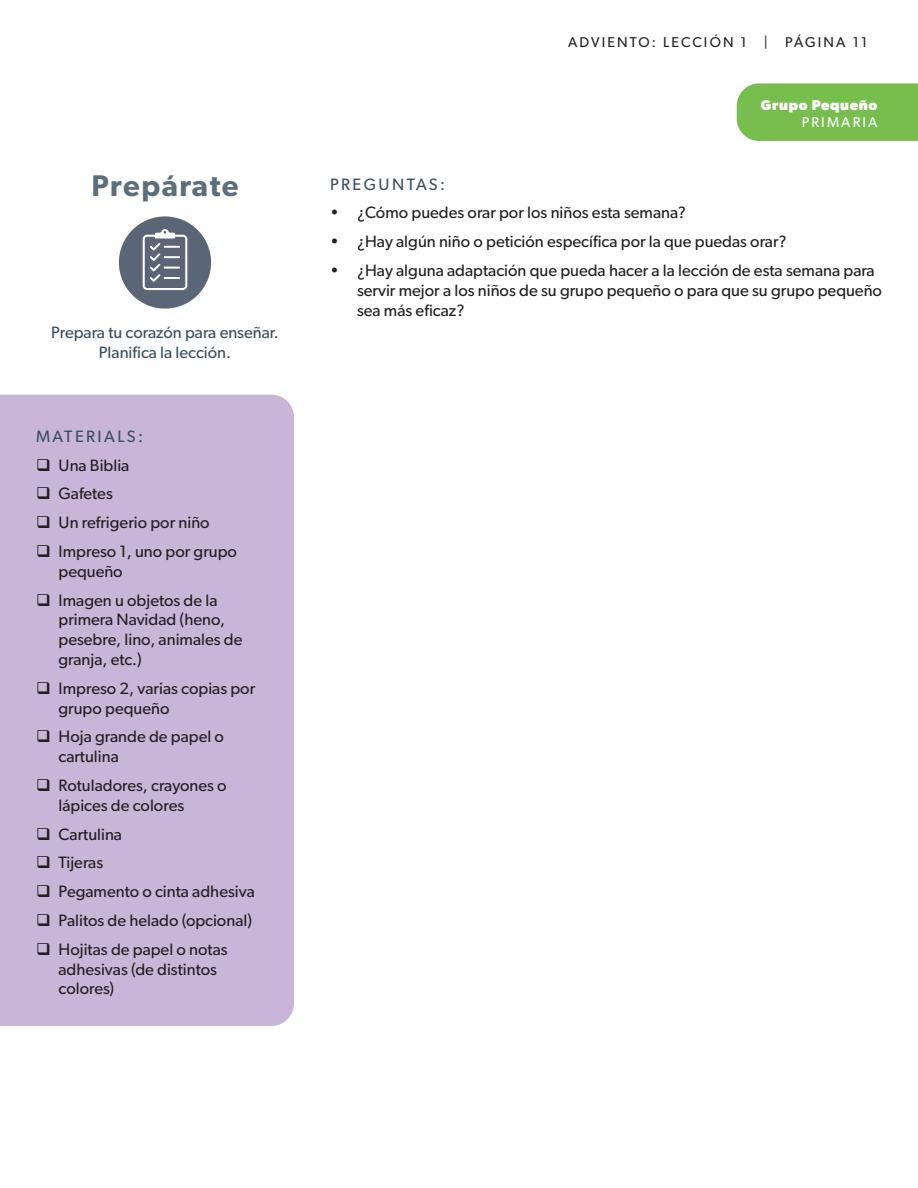
<style>
.page{position:relative;width:918px;height:1188px;background:#fff}
.page>*{position:absolute;margin:0;border:0;box-sizing:border-box;transform-origin:0 0}
.t1{font:600 30px "Gibson";letter-spacing:.05em;color:#5b6e7d}
.t2{font:16.5px/19.8px "Gibson";color:#231f20}
.subtitle{font:16.5px/19.8px "Gibson";color:#394f61;text-align:center}
.subtitle-2{font:16.5px "Gibson";letter-spacing:.15em;color:#394f61}
.t3{font:14.25px "Gibson";letter-spacing:.15em;color:#231f20}
.t4{font:700 14.25px "Gibson";letter-spacing:.05em;color:#fff}
.t5{font:14.25px "Gibson";letter-spacing:.15em;color:#fff}
</style>
<div class="page">
<div style="left:737px;top:83px;width:181px;height:58px;background:#77be4e"></div>
<div style="left:119px;top:216px;width:92px;height:93px;background:#5a6675;border-radius:50%"></div>
<svg style="left:143px;top:229px;width:44px;height:61px"></svg>
<div style="left:0;top:395px;width:294px;height:631px;background:#c8b5d7"></div>
<h1 class="t1" style="left:91px;top:168px;width:149px">Prepárate</h1>
<p class="subtitle" style="left:51px;top:323px;width:229px">Prepara tu corazón para enseñar.<br>Planifica la lección.</p>
<p class="subtitle-2" style="left:36px;top:426px;width:109px">MATERIALS:</p>
<p class="t2" style="left:36px;top:455px;width:95px">❑ Una Biblia</p>
<p class="t2" style="left:36px;top:484px;width:78px">❑ Gafetes</p>
<p class="t2" style="left:36px;top:512px;width:175px">❑ Un refrigerio por niño</p>
<p class="t2" style="left:58px;top:541px;width:180px;text-indent:-22px">❑ Impreso 1, uno por grupo pequeño</p>
<p class="t2" style="left:58px;top:590px;width:185px;text-indent:-22px">❑ Imagen u objetos de la primera Navidad (heno, pesebre, lino, animales de granja, etc.)</p>
<p class="t2" style="left:58px;top:678px;width:198px;text-indent:-22px">❑ Impreso 2, varias copias por grupo pequeño</p>
<p class="t2" style="left:58px;top:727px;width:167px;text-indent:-22px">❑ Hoja grande de papel o cartulina</p>
<p class="t2" style="left:58px;top:775px;width:170px;text-indent:-22px">❑ Rotuladores, crayones o lápices de colores</p>
<p class="t2" style="left:36px;top:824px;width:88px">❑ Cartulina</p>
<p class="t2" style="left:36px;top:853px;width:69px">❑ Tijeras</p>
<p class="t2" style="left:36px;top:881px;width:220px">❑ Pegamento o cinta adhesiva</p>
<p class="t2" style="left:36px;top:910px;width:218px">❑ Palitos de helado (opcional)</p>
<p class="t2" style="left:58px;top:939px;width:171px;text-indent:-22px">❑ Hojitas de papel o notas adhesivas (de distintos colores)</p>
<p class="t3" style="left:568px;top:34px;width:301px">ADVIENTO: LECCIÓN 1 | PÁGINA 11</p>
<p class="t4" style="left:761px;top:97px;width:118px">Grupo Pequeño</p>
<p class="t5" style="left:802px;top:114px;width:77px">PRIMARIA</p>
<p class="subtitle-2" style="left:330px;top:174px;width:117px">PREGUNTAS:</p>
<p class="t2" style="left:330px;top:203px;width:357px">• ¿Cómo puedes orar por los niños esta semana?</p>
<p class="t2" style="left:330px;top:231px;width:458px">• ¿Hay algún niño o petición específica por la que puedas orar?</p>
<p class="t2" style="left:357px;top:260px;width:527px;text-indent:-27px">• ¿Hay alguna adaptación que pueda hacer a la lección de esta semana para servir mejor a los niños de su grupo pequeño o para que su grupo pequeño sea más eficaz?</p>
</div>
